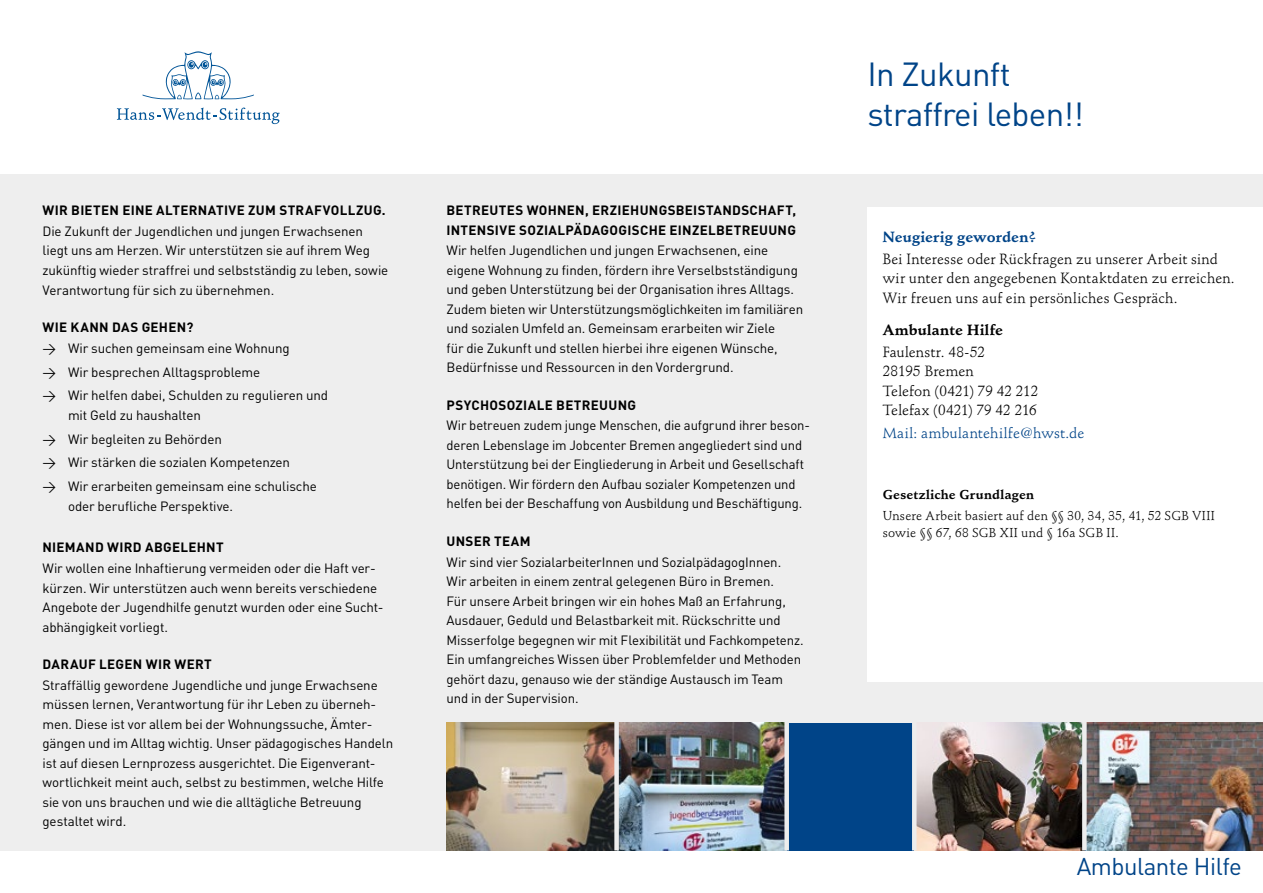
<style>
.page{position:relative;width:1263px;height:893px;background:#fff}
.page>*{position:absolute;margin:0;border:0;box-sizing:border-box;transform-origin:0 0}
.t1{font:33px/39.6px "DIN";letter-spacing:-.02em;color:#048}
.t2{font:24px "DIN";letter-spacing:-.02em;color:#048}
.t3{font:14.7px/19.5px "Stempel Schneidler";letter-spacing:.01em;color:#000}
.t4{font:14.7px "Stempel Schneidler";letter-spacing:.02em;color:#048}
.t5{font:700 14.7px "Stempel Schneidler";letter-spacing:.015em;color:#048}
.t6{font:700 14.7px "Stempel Schneidler";letter-spacing:.025em;color:#000}
.t7{font:13.35px/19.5px "DIN";letter-spacing:-.01em;color:#000}
.t8{font:700 13.35px/19.4px "DIN";letter-spacing:.025em;color:#000}
.t9{font:12.75px/16.5px "Stempel Schneidler";letter-spacing:.015em;color:#000}
.t10{font:700 12.75px "Stempel Schneidler";letter-spacing:.025em;color:#000}
</style>
<div class="page">
<div style="left:0;top:174px;width:1263px;height:676px;background:#eee"></div>
<img style="left:619px;top:723px;width:165px;height:127px">
<img style="left:446px;top:723px;width:168px;height:127px">
<img style="left:1087px;top:723px;width:176px;height:127px">
<div style="left:787px;top:723px;width:127px;height:127px;background:#048"></div>
<img style="left:916px;top:723px;width:166px;height:127px">
<div style="left:867px;top:207px;width:396px;height:474px;background:#fff"></div>
<div style="left:784px;top:721px;width:5px;height:129px;background:#ededed"></div>
<hr style="left:912px;top:721px;width:4px;height:129px;background:#ededed">
<svg style="left:117px;top:108px;width:163px;height:16px"></svg>
<svg style="left:142px;top:51px;width:112px;height:48px"></svg>
<p class="t8" style="left:43px;top:200px;width:345px">WIR BIETEN EINE ALTERNATIVE ZUM STRAFVOLLZUG.</p>
<p class="t7" style="left:43px;top:221px;width:347px">Die Zukunft der Jugendlichen und jungen Erwachsenen liegt uns am Herzen. Wir unterstützen sie auf ihrem Weg zukünftig wieder straffrei und selbstständig zu leben, sowie Verantwortung für sich zu übernehmen.</p>
<p class="t8" style="left:43px;top:317px;width:152px">WIE KANN DAS GEHEN?</p>
<p class="t7" style="left:43px;top:336px;width:287px;line-height:23.7px">&gt; Wir suchen gemeinsam eine Wohnung<br>&gt; Wir besprechen Alltagsprobleme<br>&gt; Wir helfen dabei, Schulden zu regulieren und</p>
<p class="t7" style="left:43px;top:403px;width:276px;line-height:23.7px;text-indent:26px">mit Geld zu haushalten<br>&gt; Wir begleiten zu Behörden<br>&gt; Wir stärken die sozialen Kompetenzen<br>&gt; Wir erarbeiten gemeinsam eine schulische</p>
<p class="t7" style="left:68px;top:496px;width:167px">oder berufliche Perspektive.</p>
<p class="t8" style="left:43px;top:537px;width:183px">NIEMAND WIRD ABGELEHNT</p>
<p class="t7" style="left:43px;top:558px;width:340px">Wir wollen eine Inhaftierung vermeiden oder die Haft ver&shy;kürzen. Wir unterstützen auch wenn bereits verschiedene Angebote der Jugendhilfe genutzt wurden oder eine Sucht&shy;abhängigkeit vorliegt.</p>
<p class="t8" style="left:43px;top:654px;width:171px">DARAUF LEGEN WIR WERT</p>
<p class="t7" style="left:43px;top:675px;width:352px">Straffällig gewordene Jugendliche und junge Erwachsene müssen lernen, Verantwortung für ihr Leben zu überneh&shy;men. Diese ist vor allem bei der Wohnungssuche, Ämter&shy;gängen und im Alltag wichtig. Unser pädagogisches Handeln ist auf diesen Lernprozess ausgerichtet. Die Eigenverant&shy;wortlichkeit meint auch, selbst zu bestimmen, welche Hilfe sie von uns brauchen und wie die alltägliche Betreuung gestaltet wird.</p>
<p class="t8" style="left:446px;top:200px;width:351px">BETREUTES WOHNEN, ERZIEHUNGSBEISTANDSCHAFT,<br>INTENSIVE SOZIALPÄDAGOGISCHE EINZELBETREUUNG</p>
<p class="t7" style="left:446px;top:240px;width:358px">Wir helfen Jugendlichen und jungen Erwachsenen, eine eigene Wohnung zu finden, fördern ihre Verselbstständigung und geben Unterstützung bei der Organisation ihres Alltags.<br>Zudem bieten wir Unterstützungsmöglichkeiten im familiären und sozialen Umfeld an. Gemeinsam erarbeiten wir Ziele<br>für die Zukunft und stellen hierbei ihre eigenen Wünsche, Bedürfnisse und Ressourcen in den Vordergrund.</p>
<p class="t8" style="left:446px;top:394px;width:191px">PSYCHOSOZIALE BETREUUNG</p>
<p class="t7" style="left:446px;top:415px;width:365px">Wir betreuen zudem junge Menschen, die aufgrund ihrer beson&shy;deren Lebenslage im Jobcenter Bremen angegliedert sind und Unterstützung bei der Eingliederung in Arbeit und Gesellschaft benötigen. Wir fördern den Aufbau sozialer Kompetenzen und helfen bei der Beschaffung von Ausbildung und Beschäftigung.</p>
<p class="t8" style="left:446px;top:531px;width:86px">UNSER TEAM</p>
<p class="t7" style="left:446px;top:552px;width:359px">Wir sind vier SozialarbeiterInnen und SozialpädagogInnen.<br>Wir arbeiten in einem zentral gelegenen Büro in Bremen.<br>Für unsere Arbeit bringen wir ein hohes Maß an Erfahrung, Ausdauer, Geduld und Belastbarkeit mit. Rückschritte und Misserfolge begegnen wir mit Flexibilität und Fachkompetenz.<br>Ein umfangreiches Wissen über Problemfelder und Methoden gehört dazu, genauso wie der ständige Austausch im Team und in der Supervision.</p>
<h1 class="t1" style="left:867px;top:54px;width:218px">In Zukunft straffrei leben!!</h1>
<p class="t5" style="left:883px;top:228px;width:155px">Neugierig geworden?</p>
<p class="t3" style="left:883px;top:249px;width:353px">Bei Interesse oder Rückfragen zu unserer Arbeit sind wir unter den angegebenen Kontaktdaten zu erreichen.<br>Wir freuen uns auf ein persönliches Gespräch.</p>
<p class="t6" style="left:883px;top:321px;width:122px">Ambulante Hilfe</p>
<p class="t3" style="left:883px;top:342px;width:157px">Faulenstr. 48-52<br>28195 Bremen<br>Telefon (0421) 79 42 212<br>Telefax (0421) 79 42 216</p>
<p class="t4" style="left:883px;top:424px;width:203px">Mail: ambulantehilfe@hwst.de</p>
<p class="t10" style="left:883px;top:487px;width:153px">Gesetzliche Grundlagen</p>
<p class="t9" style="left:883px;top:508px;width:334px">Unsere Arbeit basiert auf den §§ 30, 34, 35, 41, 52 SGB VIII sowie §§ 67, 68 SGB XII und § 16a SGB II.</p>
<h2 class="t2" style="left:1077px;top:852px;width:167px">Ambulante Hilfe</h2>
</div>
